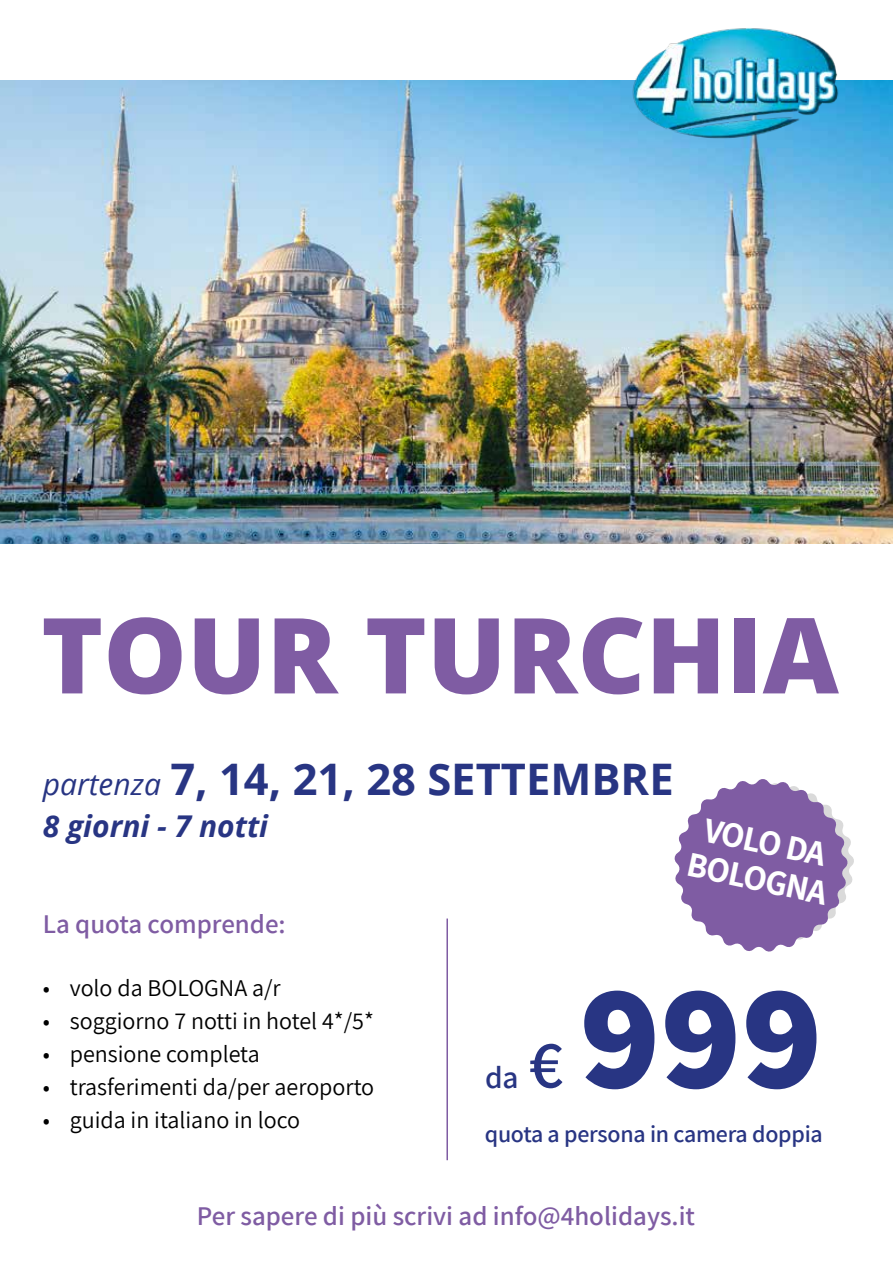
<style>
.page{position:relative;width:893px;height:1263px;background:#fff}
.page>*{position:absolute;margin:0;border:0;box-sizing:border-box;transform-origin:0 0}
.t1{font:800 150px "Assistant";color:#283583}
.t2{font:800 105px "Open Sans";color:#7f5ca3}
.t3{font:700 43.5px "Open Sans";color:#283583}
.t4{font:700 34.5px/37.5px "Assistant";color:#fff}
.t5{font:600 31.5px "Assistant";color:#283583}
.t6{font:italic 700 30px "Open Sans";color:#283583}
.t7{font:600 27px "Assistant";color:#7f5ca3}
.t8{font:24px "Assistant";color:#000}
.t9{font:600 24px "Assistant";letter-spacing:-.01em;color:#283583}
.s1{font-weight:400;font-style:italic;font-size:30px}
.s2{font-size:67.5px}
</style>
<div class="page">
<img style="left:0;top:81px;width:893px;height:463px">
<img style="left:625px;top:28px;width:224px;height:113px">
<hr style="left:446px;top:918px;width:2px;height:242px;background:#7f5ca3">
<svg style="left:674px;top:779px;width:180px;height:173px"></svg>
<h2 class="t2" style="left:41px;top:575px;width:799px">TOUR TURCHIA</h2>
<h3 class="t3" style="left:43px;top:749px;width:632px"><span class="s1">partenza</span> 7, 14, 21, 28 SETTEMBRE</h3>
<p class="t6" style="left:43px;top:805px;width:227px">8 giorni - 7 notti</p>
<p class="t7" style="left:43px;top:905px;width:244px">La quota comprende:</p>
<h3 class="t4" style="left:699px;top:808px;width:144px;rotate:12deg">VOLO DA<br>BOLOGNA</h3>
<p class="t8" style="left:43px;top:971px;width:240px">• volo da BOLOGNA a/r</p>
<p class="t8" style="left:43px;top:1004px;width:333px">• soggiorno 7 notti in hotel 4*/5*</p>
<p class="t8" style="left:43px;top:1037px;width:218px">• pensione completa</p>
<p class="t8" style="left:43px;top:1070px;width:333px">• trasferimenti da/per aeroporto</p>
<p class="t8" style="left:43px;top:1103px;width:259px">• guida in italiano in loco</p>
<h1 class="t1" style="left:579px;top:934px;width:244px">999</h1>
<p class="t9" style="left:485px;top:1117px;width:339px">quota a persona in camera doppia</p>
<h3 class="t5" style="left:485px;top:1055px;width:79px">da <span class="s2">€</span></h3>
<p class="t7" style="left:197px;top:1197px;width:500px">Per sapere di più scrivi ad info@4holidays.it</p>
</div>
